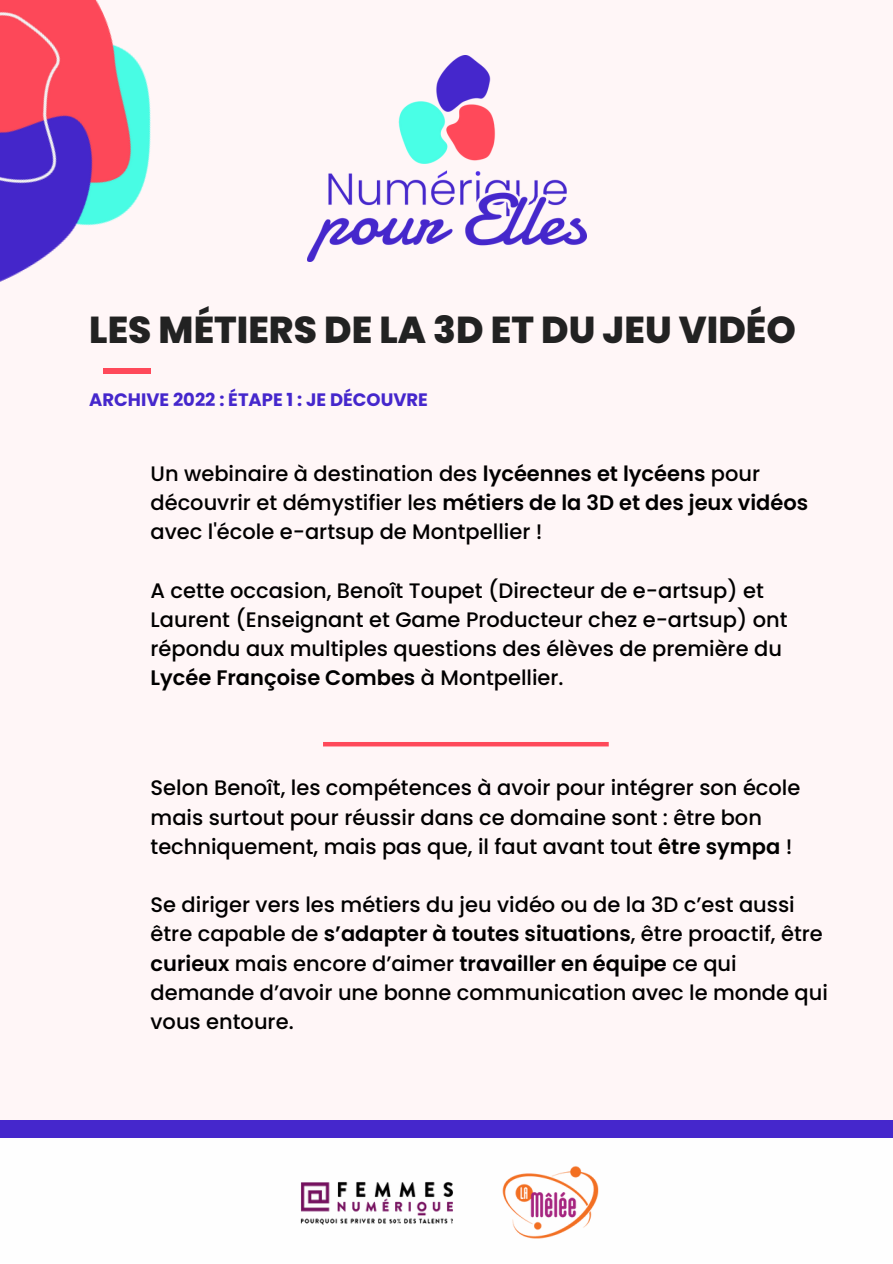
<style>
.page{position:relative;width:893px;height:1264px;background:#fff}
.page>*{position:absolute;margin:0;border:0;box-sizing:border-box;transform-origin:0 0}
.t1{font:800 37.5px "Poppins";color:#222}
.t2{font:500 21px/29.2px "Poppins";color:#000}
.t3{font:700 18px "Poppins";color:#4527cc}
.s1{font-weight:600}
</style>
<div class="page">
<div style="left:0;top:0;width:892px;height:1262px;background:#fff6f7"></div>
<hr style="left:323px;top:742px;width:285px;height:4px;background:#ff495a">
<img style="left:0;top:0;width:151px;height:370px">
<div style="left:0;top:1119px;width:892px;height:119px;background:#4527cc"></div>
<div style="left:0;top:1137px;width:892px;height:125px;background:#fefefe"></div>
<img style="left:300px;top:1182px;width:153px;height:43px">
<img style="left:502px;top:1166px;width:97px;height:73px">
<div style="left:104px;top:368px;width:46px;height:6px;background:#ff495a"></div>
<img style="left:307px;top:56px;width:279px;height:205px">
<h1 class="t1" style="left:89px;top:303px;width:708px">LES MÉTIERS DE LA 3D ET DU JEU VIDÉO</h1>
<p class="t3" style="left:89px;top:387px;width:340px">ARCHIVE 2022 : ÉTAPE 1 : JE DÉCOUVRE</p>
<p class="t2" style="left:150px;top:459px;width:659px">Un webinaire à destination des <span class="s1">lycéennes et lycéens</span> pour découvrir et démystifier les <span class="s1">métiers de la 3D et des jeux vidéos </span>avec l'école e-artsup de Montpellier !</p>
<p class="t2" style="left:150px;top:575px;width:638px">A cette occasion, Benoît Toupet (Directeur de e-artsup) et Laurent (Enseignant et Game Producteur chez e-artsup) ont répondu aux multiples questions des élèves de première du <span class="s1">Lycée Françoise Combes</span> à Montpellier.</p>
<p class="t2" style="left:150px;top:773px;width:651px">Selon Benoît, les compétences à avoir pour intégrer son école mais surtout pour réussir dans ce domaine sont : être bon techniquement, mais pas que, il faut avant tout <span class="s1">être sympa</span> !</p>
<p class="t2" style="left:150px;top:890px;width:679px">Se diriger vers les métiers du jeu vidéo ou de la 3D c’est aussi être capable de <span class="s1">s’adapter à toutes situations</span>, être proactif, être <span class="s1">curieux</span> mais encore d’aimer <span class="s1">travailler en équipe</span> ce qui demande d’avoir une bonne communication avec le monde qui vous entoure.</p>
</div>
